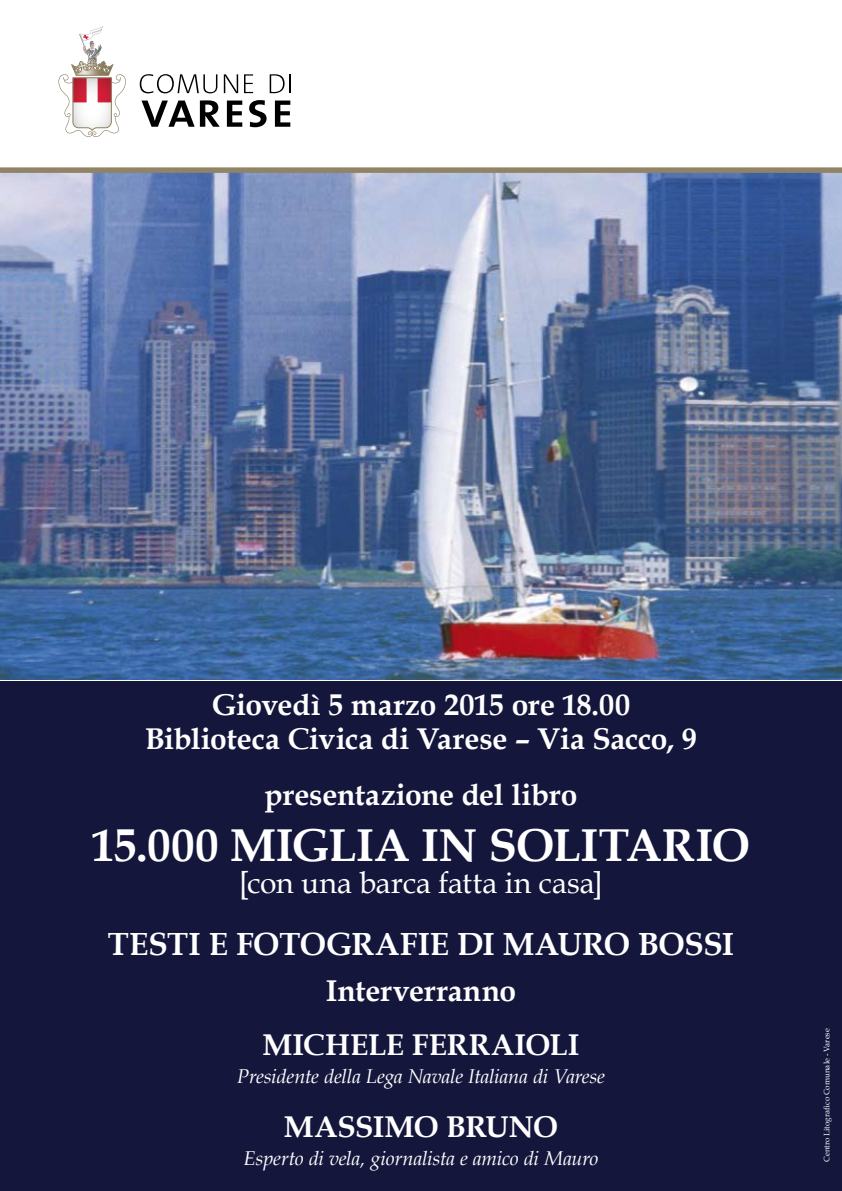
<style>
.page{position:relative;width:842px;height:1191px;background:#fff}
.page>*{position:absolute;margin:0;border:0;box-sizing:border-box;transform-origin:0 0}
.t1{font:700 46px "Book Antiqua";letter-spacing:-.01em;color:#fff}
.t2{font:700 32px "Book Antiqua";letter-spacing:-.01em;color:#fff}
.t3{font:700 30px/34px "Book Antiqua";letter-spacing:-.005em;color:#fff;text-align:center}
.t4{font:30px "Book Antiqua";letter-spacing:-.005em;color:#fff}
.t5{font:italic 20px "Book Antiqua";letter-spacing:-.01em;color:#fff}
.t6{font:8px "Book Antiqua";color:#fff}
</style>
<div class="page">
<div style="left:0;top:680px;width:842px;height:511px;background:#14163c"></div>
<img style="left:0;top:173px;width:842px;height:507px">
<svg style="left:142px;top:100px;width:78px;height:27px"></svg>
<svg style="left:227px;top:101px;width:15px;height:26px"></svg>
<svg style="left:249px;top:100px;width:18px;height:27px"></svg>
<svg style="left:275px;top:101px;width:15px;height:26px"></svg>
<svg style="left:270px;top:74px;width:20px;height:19px"></svg>
<svg style="left:140px;top:74px;width:77px;height:19px"></svg>
<svg style="left:224px;top:74px;width:14px;height:19px"></svg>
<svg style="left:244px;top:74px;width:9px;height:19px"></svg>
<svg style="left:58px;top:26px;width:68px;height:111px"></svg>
<hr style="left:0;top:680px;width:842px;height:1px;background:#fff">
<div style="left:0;top:167px;width:842px;height:6px;background:#918365"></div>
<p class="t3" style="left:145px;top:688px;width:553px">Giovedì 5 marzo 2015 ore 18.00<br>Biblioteca Civica di Varese – Via Sacco, 9</p>
<p class="t3" style="left:264px;top:778px;width:314px">presentazione del libro</p>
<h1 class="t1" style="left:92px;top:818px;width:660px">15.000 MIGLIA IN SOLITARIO</h1>
<p class="t4" style="left:239px;top:863px;width:365px">[con una barca fatta in casa]</p>
<p class="t2" style="left:108px;top:925px;width:628px">TESTI E FOTOGRAFIE DI MAURO BOSSI</p>
<p class="t3" style="left:263px;top:964px;width:318px;line-height:54px">Interverranno<br>MICHELE FERRAIOLI</p>
<p class="t5" style="left:237px;top:1064px;width:370px">Presidente della Lega Navale Italiana di Varese</p>
<p class="t3" style="left:284px;top:1110px;width:276px">MASSIMO BRUNO</p>
<p class="t5" style="left:244px;top:1146px;width:356px">Esperto di vela, giornalista e amico di Mauro</p>
<p class="t6" style="left:822px;top:1162px;width:135px;rotate:-90deg">Centro Litografico Comunale - Varese</p>
</div>
